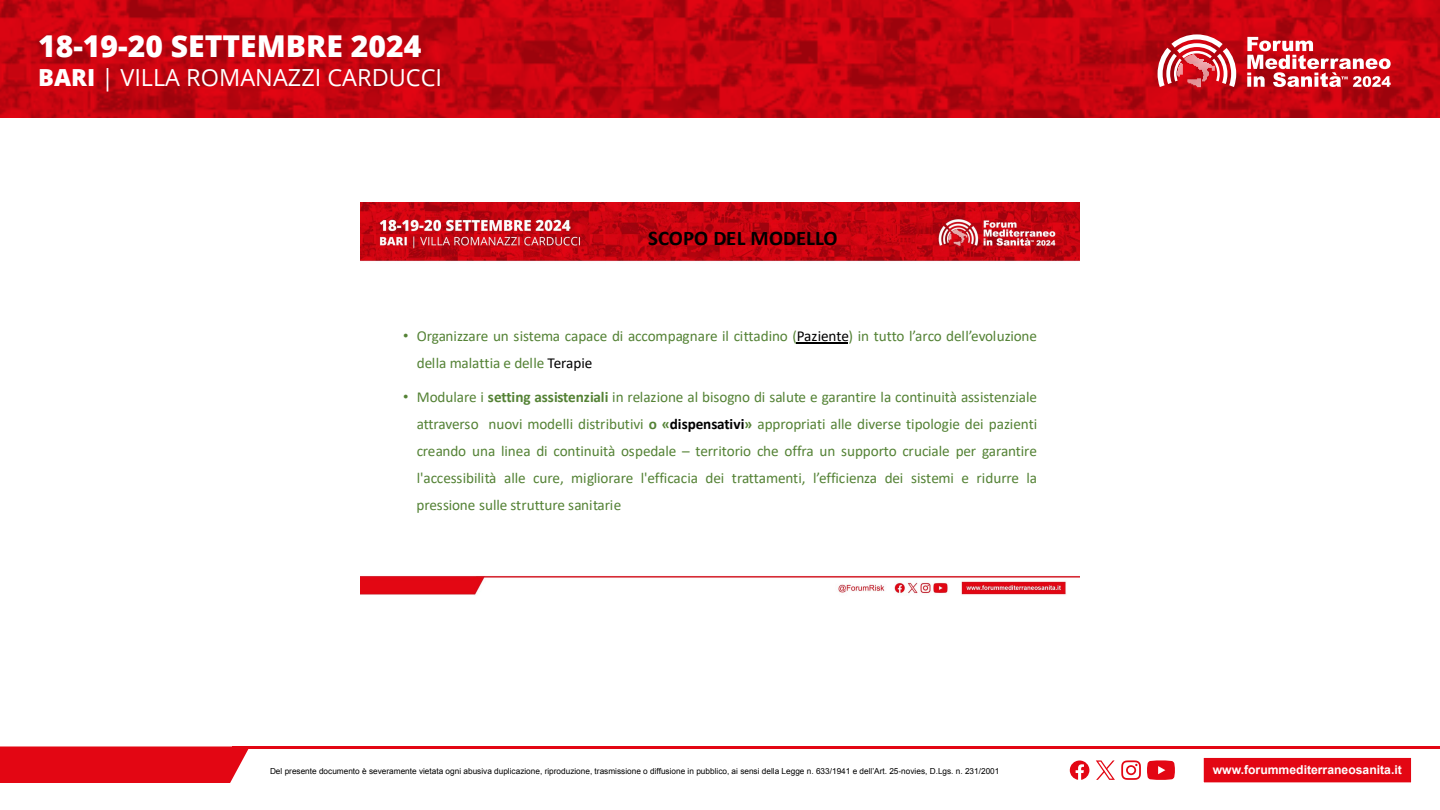
<style>
.page{position:relative;width:1440px;height:810px;background:#fff}
.page>*{position:absolute;margin:0;border:0;box-sizing:border-box;transform-origin:0 0}
.t1{font:800 30.08px "Open Sans";color:#fff}
.t2{font:23.55px "Open Sans";color:#fff}
.t3{font:700 20.85px "Calibri";color:#000}
.t4{font:15.23px/27.1px "Calibri";letter-spacing:-.005em;color:#548235}
.t5{font:700 12.15px "Arial";color:#fff}
.t6{font:8.25px "Arial";color:#000}
.s1{font-weight:800}
.s2{font-family:"Arial"}
.s3{color:#000}
.s4{font-weight:700}
.s5{font-weight:700;color:#000}
</style>
<div class="page">
<div style="left:0;top:746px;width:249px;height:37px;background:#e30613"></div>
<hr style="left:232px;top:746px;width:1208px;height:3px;background:#e30613">
<div style="left:1203px;top:757px;width:209px;height:27px;background:#e30613;border:1px solid #fff"></div>
<svg style="left:1121px;top:760px;width:20px;height:20px"></svg>
<svg style="left:1147px;top:760px;width:28px;height:20px"></svg>
<svg style="left:1070px;top:761px;width:19px;height:19px"></svg>
<svg style="left:1096px;top:760px;width:19px;height:20px"></svg>
<svg style="left:0;top:0;width:1440px;height:117px;background:#c2040f"></svg>
<svg style="left:1158px;top:34px;width:78px;height:53px"></svg>
<svg style="left:1247px;top:37px;width:144px;height:50px"></svg>
<img style="left:360px;top:202px;width:720px;height:393px">
<hr style="left:796px;top:342px;width:52px;height:1px;background:#000">
<h1 class="t1" style="left:38px;top:24px;width:385px">18-19-20 SETTEMBRE 2024</h1>
<h2 class="t2" style="left:38px;top:62px;width:406px"><span class="s1">BARI</span> | VILLA ROMANAZZI CARDUCCI</h2>
<h3 class="t3" style="left:648px;top:223px;width:191px">SCOPO DEL MODELLO</h3>
<p class="t4" style="left:417px;top:322px;width:622px;text-indent:-13px"><span class="s2">•</span> Organizzare un sistema capace di accompagnare il cittadino (<span class="s3">Paziente</span>) in tutto l’arco dell’evoluzione della malattia e delle <span class="s3">Terapie</span></p>
<p class="t4" style="left:417px;top:383px;width:622px;text-align:justify;text-indent:-13px"><span class="s2">•</span> Modulare i <span class="s4">setting assistenziali</span> in relazione al bisogno di salute e garantire la continuità assistenziale attraverso nuovi modelli distributivi <span class="s4">o «</span><span class="s5">dispensativi</span><span class="s4">»</span> appropriati alle diverse tipologie dei pazienti creando una linea di continuità ospedale – territorio che offra un supporto cruciale per garantire l'accessibilità alle cure, migliorare l'efficacia dei trattamenti, l’efficienza dei sistemi e ridurre la pressione sulle strutture sanitarie</p>
<p class="t6" style="left:270px;top:766px;width:731px">Del presente documento è severamente vietata ogni abusiva duplicazione, riproduzione, trasmissione o diffusione in pubblico, ai sensi della Legge n. 633/1941 e dell’Art. 25-novies, D.Lgs. n. 231/2001</p>
<p class="t5" style="left:1213px;top:762px;width:191px">www.forummediterraneosanita.it</p>
</div>
